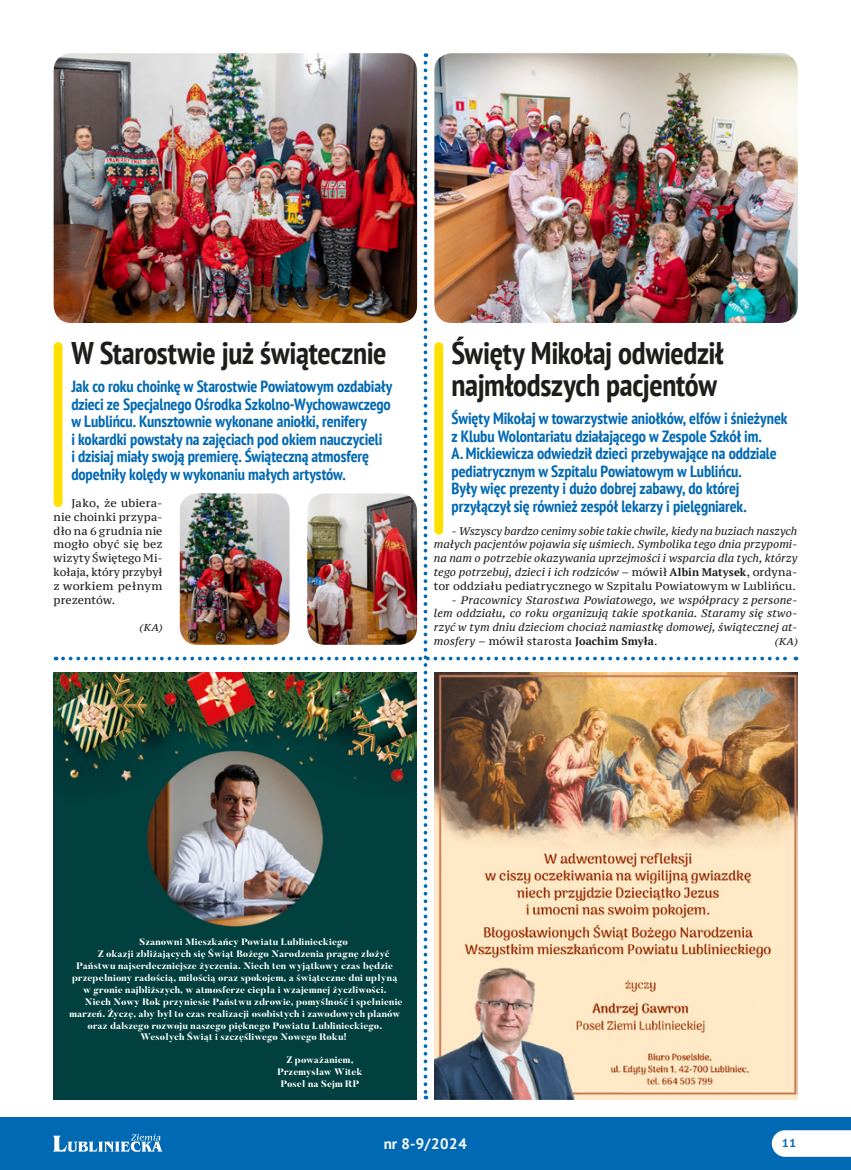
<style>
.page{position:relative;width:851px;height:1170px;background:#fff}
.page>*{position:absolute;margin:0;border:0;box-sizing:border-box;transform-origin:0 0}
._3_tytul{font:700 condensed 31.25px/31.9px "PT Sans";letter-spacing:-.01em;color:#1d1d1b}
._2_lid{font:700 condensed 16.25px/17.5px "PT Sans";letter-spacing:-.005em;color:#0069b4}
.t1{font:700 15px "PT Sans";color:#fff}
.t2{font:700 11.25px "PT Sans Caption";color:#0069b4}
._1_txt{font:italic 11px/13.8px "PT Serif Caption";letter-spacing:.01em;color:#1d1d1b;text-align:justify}
._1_txt-2{font:11px/13.8px "PT Serif Caption";letter-spacing:.005em;color:#1d1d1b;text-align:justify}
._4_podpis{font:italic 10px "PT Serif Caption";color:#1d1d1b}
.t3{font:800 9.38px "Butler";letter-spacing:.015em;color:#fff}
.s1{font-style:normal}
.s2{font-family:"PT Serif";font-weight:700;font-style:normal}
</style>
<div class="page">
<div style="left:0;top:1116px;width:850px;height:53px;background:#0069b4"></div>
<svg style="left:771px;top:1130px;width:79px;height:26px;background:#f1f7fb"></svg>
<svg style="left:53px;top:1134px;width:109px;height:17px"></svg>
<img style="left:54px;top:53px;width:362px;height:268px">
<img style="left:436px;top:53px;width:361px;height:261px">
<div style="left:54px;top:346px;width:8px;height:156px;background:#ffe000"></div>
<img style="left:63px;top:63px;width:733px;height:1036px">
<img style="left:53px;top:672px;width:363px;height:427px">
<img style="left:307px;top:493px;width:110px;height:151px">
<img style="left:180px;top:493px;width:109px;height:151px">
<p class="_3_tytul" style="left:71px;top:336px;width:316px">W Starostwie już świątecznie</p>
<p class="_2_lid" style="left:71px;top:377px;width:322px">Jak co roku choinkę w Starostwie Powiatowym ozdabiały dzieci ze Specjalnego Ośrodka Szkolno‑Wychowawczego w Lublińcu. Kunsztownie wykonane aniołki, renifery<br>i kokardki powstały na zajęciach pod okiem nauczycieli<br>i dzisiaj miały swoją premierę. Świąteczną atmosferę dopełniły kolędy w wykonaniu małych artystów.</p>
<p class="_1_txt-2" style="left:54px;top:496px;width:110px;text-indent:18px">Jako, że ubiera&shy;nie choinki przypa&shy;dło na 6 grudnia nie mogło obyć się bez wizyty Świętego Mi&shy;kołaja, który przybył z workiem pełnym prezentów.</p>
<p class="_4_podpis" style="left:139px;top:621px;width:24px">(KA)</p>
<p class="_3_tytul" style="left:451px;top:336px;width:273px">Święty Mikołaj odwiedził najmłodszych pacjentów</p>
<p class="_2_lid" style="left:451px;top:409px;width:337px">Święty Mikołaj w towarzystwie aniołków, elfów i śnieżynek z Klubu Wolontariatu działającego w Zespole Szkół im.<br>A. Mickiewicza odwiedził dzieci przebywające na oddziale pediatrycznym w Szpitalu Powiatowym w Lublińcu.<br>Były więc prezenty i dużo dobrej zabawy, do której przyłączył się również zespół lekarzy i pielęgniarek.</p>
<p class="_1_txt" style="left:434px;top:524px;width:365px;text-indent:18px">- Wszyscy bardzo cenimy sobie takie chwile, kiedy na buziach naszych małych pacjentów pojawia się uśmiech. Symbolika tego dnia przypomi&shy;na nam o potrzebie okazywania uprzejmości i wsparcia dla tych, którzy tego potrzebuj, dzieci i ich rodziców <span class="s1">– mówił</span> <span class="s2">Albin Matysek</span><span class="s1">, ordyna&shy;tor oddziału pediatrycznego w Szpitalu Powiatowym w Lublińcu.</span></p>
<p class="_1_txt" style="left:434px;top:592px;width:365px;text-indent:18px">- Pracownicy Starostwa Powiatowego, we współpracy z persone&shy;lem oddziału, co roku organizują takie spotkania. Staramy się stwo&shy;rzyć w tym dniu dzieciom chociaż namiastkę domowej, świątecznej at&shy;mosfery <span class="s1">– mówił starosta</span> <span class="s2">Joachim Smyła</span><span class="s1">.</span></p>
<p class="_4_podpis" style="left:774px;top:634px;width:24px">(KA)</p>
<p class="t3" style="left:139px;top:936px;width:210px">Szanowni Mieszkańcy Powiatu Lublinieckiego</p>
<p class="t3" style="left:98px;top:947px;width:293px">Z okazji zbliżających się Świąt Bożego Narodzenia pragnę złożyć</p>
<p class="t3" style="left:77px;top:959px;width:318px">Państwu najserdeczniejsze życzenia. Niech ten wyjątkowy czas będzie</p>
<p class="t3" style="left:72px;top:971px;width:326px">przepełniony radością, miłością oraz spokojem, a świąteczne dni upłyną</p>
<p class="t3" style="left:83px;top:983px;width:305px">w gronie najbliższych, w atmosferze ciepła i wzajemnej życzliwości.</p>
<p class="t3" style="left:85px;top:995px;width:319px">Niech Nowy Rok przyniesie Państwu zdrowie, pomyślność i spełnienie</p>
<p class="t3" style="left:69px;top:1007px;width:332px">marzeń. Życzę, aby był to czas realizacji osobistych i zawodowych planów</p>
<p class="t3" style="left:87px;top:1019px;width:296px">oraz dalszego rozwoju naszego pięknego Powiatu Lublinieckiego.</p>
<p class="t3" style="left:140px;top:1031px;width:208px">Wesołych Świąt i szczęśliwego Nowego Roku!</p>
<p class="t3" style="left:286px;top:1053px;width:68px">Z poważaniem,</p>
<p class="t3" style="left:277px;top:1065px;width:86px">Przemysław Witek</p>
<p class="t3" style="left:281px;top:1077px;width:80px">Poseł na Sejm RP</p>
<p class="t1" style="left:384px;top:1133px;width:85px">nr 8-9/2024</p>
<p class="t2" style="left:781px;top:1135px;width:16px">11</p>
</div>
